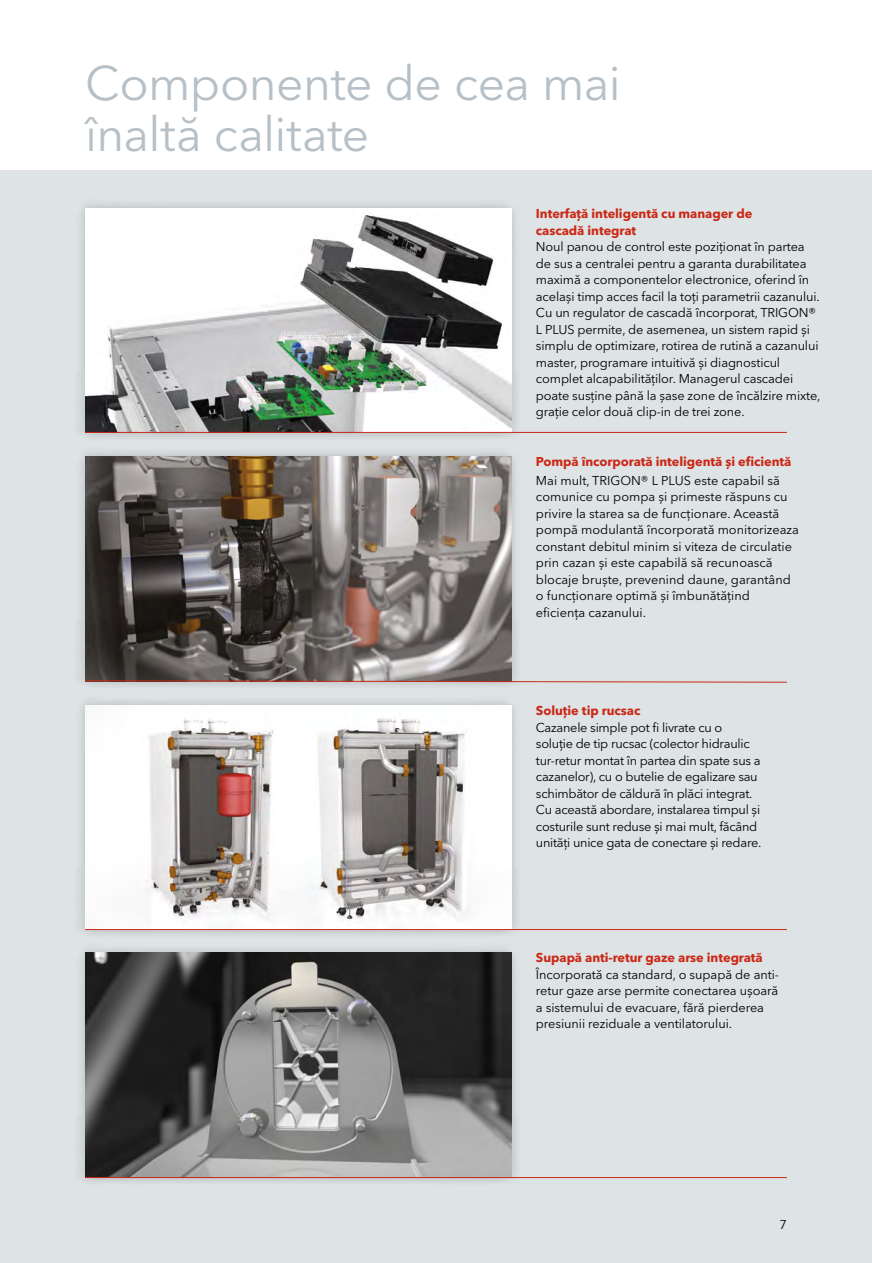
<style>
.page{position:relative;width:872px;height:1263px;background:#fff}
.page>*{position:absolute;margin:0;border:0;box-sizing:border-box;transform-origin:0 0}
.t1{font:48px/51px "Avenir Next LT Pro";letter-spacing:-.01em;color:#b6c0c6}
.t2{font:12.75px/16.5px "Avenir Next LT Pro";letter-spacing:-.01em;color:#000}
.t3{font:700 12.75px/16.5px "Avenir Next LT Pro";letter-spacing:-.005em;color:#cb2815}
</style>
<div class="page">
<div style="left:0;top:170px;width:872px;height:1093px;background:#dee3e6"></div>
<div style="left:75px;top:198px;width:446px;height:245px;background:#000;opacity:.2"></div>
<img style="left:85px;top:208px;width:426px;height:224px">
<div style="left:75px;top:446px;width:446px;height:245px;background:#000;opacity:.2"></div>
<img style="left:85px;top:457px;width:426px;height:223px">
<div style="left:75px;top:695px;width:446px;height:245px;background:#000;opacity:.2"></div>
<img style="left:85px;top:705px;width:426px;height:224px">
<div style="left:75px;top:942px;width:446px;height:246px;background:#000;opacity:.2"></div>
<img style="left:85px;top:953px;width:426px;height:224px">
<hr style="left:85px;top:432px;width:702px;height:1px;background:#cb2815">
<hr style="left:85px;top:929px;width:702px;height:1px;background:#cb2815">
<hr style="left:85px;top:1177px;width:702px;height:1px;background:#cb2815">
<svg style="left:84px;top:680px;width:703px;height:3px;background:#b9847f"></svg>
<h1 class="t1" style="left:85px;top:58px;width:537px">Componente de cea mai înaltă calitate</h1>
<p class="t3" style="left:536px;top:206px;width:218px">Interfață inteligentă cu manager de cascadă integrat</p>
<p class="t2" style="left:536px;top:239px;width:286px">Noul panou de control este poziționat în partea de sus a centralei pentru a garanta durabilitatea maximă a componentelor electronice, oferind în același timp acces facil la toți parametrii cazanului.<br>Cu un regulator de cascadă încorporat, TRIGON® L PLUS permite, de asemenea, un sistem rapid și simplu de optimizare, rotirea de rutină a cazanului master, programare intuitivă și diagnosticul complet alcapabilităților. Managerul cascadei poate susține până la șase zone de încălzire mixte, grație celor două clip-in de trei zone.</p>
<p class="t3" style="left:536px;top:453px;width:257px">Pompă încorporată inteligentă și eficientă</p>
<p class="t2" style="left:536px;top:472px;width:265px">Mai mult, TRIGON® L PLUS este capabil să comunice cu pompa și primeste răspuns cu privire la starea sa de funcționare. Această pompă modulantă încorporată monitorizeaza constant debitul minim si viteza de circulatie prin cazan și este capabilă să recunoască blocaje bruște, prevenind daune, garantând o funcționare optimă și îmbunătățind eficiența cazanului.</p>
<p class="t3" style="left:536px;top:702px;width:106px">Soluție tip rucsac</p>
<p class="t2" style="left:536px;top:719px;width:227px">Cazanele simple pot fi livrate cu o soluție de tip rucsac (colector hidraulic tur-retur montat în partea din spate sus a cazanelor), cu o butelie de egalizare sau schimbător de căldură în plăci integrat.<br>Cu această abordare, instalarea timpul și costurile sunt reduse și mai mult, făcând unități unice gata de conectare și redare.</p>
<p class="t3" style="left:536px;top:950px;width:228px">Supapă anti-retur gaze arse integrată</p>
<p class="t2" style="left:536px;top:966px;width:244px">Încorporată ca standard, o supapă de anti&shy;retur gaze arse permite conectarea ușoară a sistemului de evacuare, fără pierderea presiunii reziduale a ventilatorului.</p>
<p class="t2" style="left:779px;top:1217px;width:9px">7</p>
</div>
